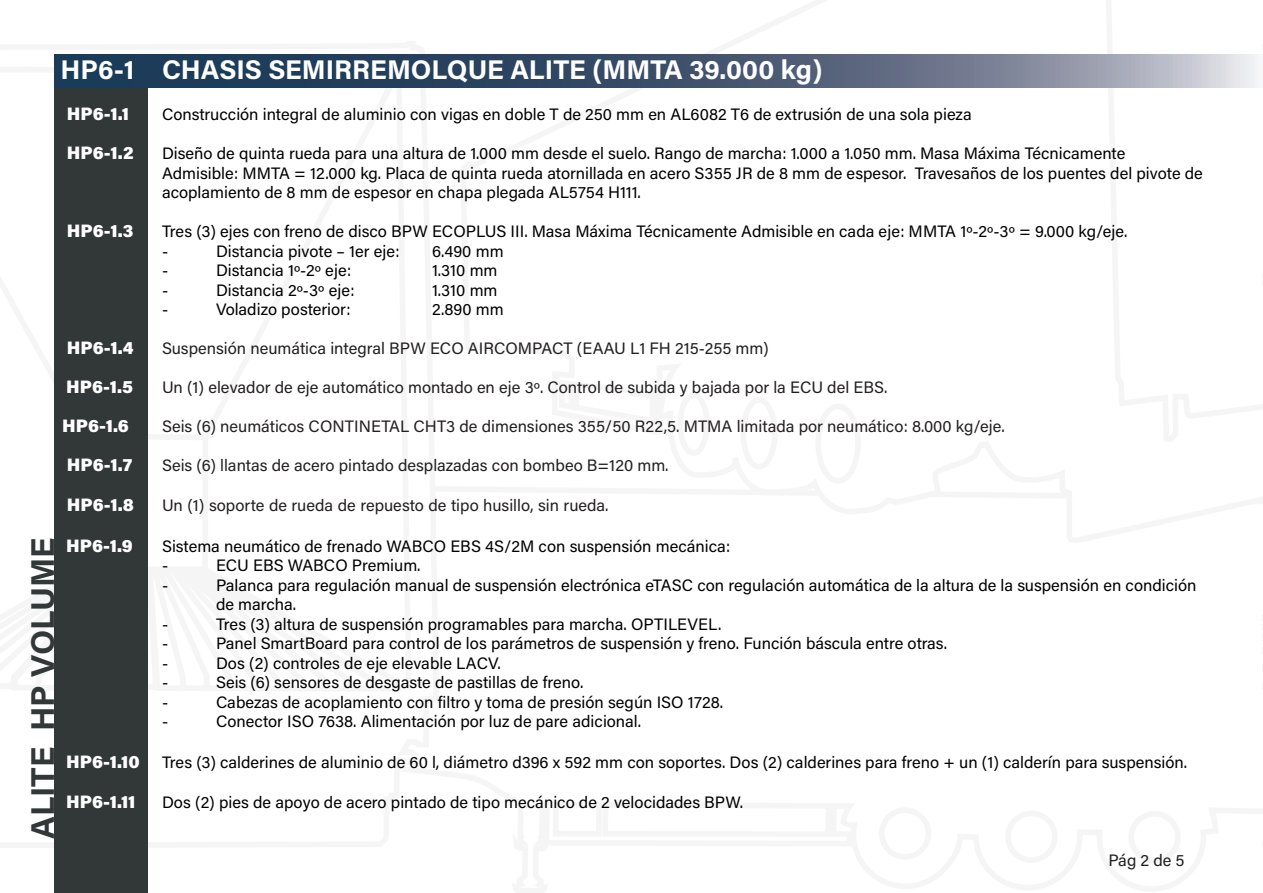
<style>
.page{position:relative;width:1263px;height:893px;background:#fff}
.page>*{position:absolute;margin:0;border:0;box-sizing:border-box;transform-origin:0 0}
.t1{font:700 33px "Acumin Pro";color:#323738}
.t2{font:700 27px "Acumin Pro";color:#fff}
.t3{font:900 18px "Acumin Pro";color:#fff}
.t4{font:16.5px/19.5px "Acumin Pro";color:#000001}
.t5{font:16.5px "Acumin Pro";color:#231f20}
.s1{font-weight:900;font-size:18px;color:#fff}
</style>
<div class="page">
<div style="left:1005px;top:810px;width:53px;height:53px;border:6px solid #3e3e3f;border-radius:50%"></div>
<div style="left:879px;top:807px;width:52px;height:53px;border:6px solid #3e3e3f;border-radius:50%"></div>
<div style="left:740px;top:397px;width:38px;height:73px;border:6px solid #3e3e3f;border-radius:50%"></div>
<div style="left:677px;top:392px;width:33px;height:64px;border:6px solid #3e3e3f;border-radius:50%"></div>
<div style="left:815px;top:403px;width:46px;height:81px;border:6px solid #3e3e3f;border-radius:50%"></div>
<div style="left:54px;top:54px;width:94px;height:839px;background:#323738"></div>
<svg style="left:54px;top:54px;width:1205px;height:33px;background:#51637b"></svg>
<p class="t2" style="left:61px;top:51px;width:763px">HP6-1 CHASIS SEMIRREMOLQUE ALITE (MMTA 39.000 kg)</p>
<p class="t1" style="left:19px;top:839px;width:303px;rotate:-90deg">ALITE HP VOLUME</p>
<p class="t3" style="left:67px;top:101px;width:64px">HP6-1.1</p>
<p class="t4" style="left:162px;top:104px;width:811px">Construcción integral de aluminio con vigas en doble T de 250 mm en AL6082 T6 de extrusión de una sola pieza</p>
<p class="t3" style="left:67px;top:140px;width:68px">HP6-1.2</p>
<p class="t4" style="left:162px;top:143px;width:1042px">Diseño de quinta rueda para una altura de 1.000 mm desde el suelo. Rango de marcha: 1.000 a 1.050 mm. Masa Máxima Técnicamente<br>Admisible: MMTA = 12.000 kg. Placa de quinta rueda atornillada en acero S355 JR de 8 mm de espesor. Travesaños de los puentes del pivote de acoplamiento de 8 mm de espesor en chapa plegada AL5754 H111.</p>
<p class="t3" style="left:67px;top:218px;width:68px">HP6-1.3</p>
<p class="t4" style="left:162px;top:221px;width:967px">Tres (3) ejes con freno de disco BPW ECOPLUS III. Masa Máxima Técnicamente Admisible en cada eje: MMTA 1º-2º-3º = 9.000 kg/eje.</p>
<p class="t4" style="left:162px;top:241px;width:8px">-</p>
<p class="t4" style="left:216px;top:241px;width:185px">Distancia pivote – 1er eje:</p>
<p class="t4" style="left:432px;top:241px;width:73px">6.490 mm</p>
<p class="t4" style="left:162px;top:260px;width:8px">-</p>
<p class="t4" style="left:216px;top:260px;width:137px">Distancia 1º-2º eje:</p>
<p class="t4" style="left:432px;top:260px;width:67px">1.310 mm</p>
<p class="t4" style="left:162px;top:280px;width:8px">-</p>
<p class="t4" style="left:216px;top:280px;width:140px">Distancia 2º-3º eje:</p>
<p class="t4" style="left:432px;top:280px;width:67px">1.310 mm</p>
<p class="t4" style="left:162px;top:299px;width:8px">-</p>
<p class="t4" style="left:216px;top:299px;width:136px">Voladizo posterior:</p>
<p class="t4" style="left:432px;top:299px;width:73px">2.890 mm</p>
<p class="t3" style="left:67px;top:335px;width:68px">HP6-1.4</p>
<p class="t5" style="left:162px;top:337px;width:608px">Suspensión neumática integral BPW ECO AIRCOMPACT (EAAU L1 FH 215-255 mm)</p>
<p class="t3" style="left:66px;top:374px;width:69px">HP6-1.5</p>
<p class="t5" style="left:162px;top:376px;width:727px">Un (1) elevador de eje automático montado en eje 3º. Control de subida y bajada por la ECU del EBS.</p>
<p class="t3" style="left:62px;top:413px;width:68px">HP6-1.6</p>
<p class="t5" style="left:162px;top:415px;width:844px">Seis (6) neumáticos CONTINETAL CHT3 de dimensiones 355/50 R22,5. MTMA limitada por neumático: 8.000 kg/eje.</p>
<p class="t3" style="left:67px;top:452px;width:67px">HP6-1.7</p>
<p class="t5" style="left:162px;top:454px;width:508px">Seis (6) llantas de acero pintado desplazadas con bombeo B=120 mm.</p>
<p class="t3" style="left:67px;top:492px;width:69px">HP6-1.8</p>
<p class="t5" style="left:162px;top:494px;width:448px">Un (1) soporte de rueda de repuesto de tipo husillo, sin rueda.</p>
<p class="t3" style="left:66px;top:532px;width:68px">HP6-1.9</p>
<p class="t4" style="left:162px;top:535px;width:570px">Sistema neumático de frenado WABCO EBS 4S/2M con suspensión mecánica:</p>
<p class="t4" style="left:162px;top:555px;width:8px">-</p>
<p class="t4" style="left:216px;top:555px;width:206px">ECU EBS WABCO Premium.</p>
<p class="t4" style="left:162px;top:574px;width:8px">-</p>
<p class="t4" style="left:216px;top:574px;width:982px">Palanca para regulación manual de suspensión electrónica eTASC con regulación automática de la altura de la suspensión en condición de marcha.</p>
<p class="t4" style="left:162px;top:613px;width:8px">-</p>
<p class="t4" style="left:216px;top:613px;width:507px">Tres (3) altura de suspensión programables para marcha. OPTILEVEL.</p>
<p class="t4" style="left:162px;top:633px;width:8px">-</p>
<p class="t4" style="left:216px;top:633px;width:733px">Panel SmartBoard para control de los parámetros de suspensión y freno. Función báscula entre otras.</p>
<p class="t4" style="left:162px;top:652px;width:8px">-</p>
<p class="t4" style="left:216px;top:652px;width:286px">Dos (2) controles de eje elevable LACV.</p>
<p class="t4" style="left:162px;top:672px;width:8px">-</p>
<p class="t4" style="left:216px;top:672px;width:369px">Seis (6) sensores de desgaste de pastillas de freno.</p>
<p class="t4" style="left:162px;top:691px;width:8px">-</p>
<p class="t4" style="left:216px;top:691px;width:509px">Cabezas de acoplamiento con filtro y toma de presión según ISO 1728.</p>
<p class="t4" style="left:162px;top:711px;width:8px">-</p>
<p class="t4" style="left:216px;top:711px;width:427px">Conector ISO 7638. Alimentación por luz de pare adicional.</p>
<p class="t4" style="left:66px;top:751px;width:1122px"><span class="s1">HP6-1.10</span> Tres (3) calderines de aluminio de 60 l, diámetro d396 x 592 mm con soportes. Dos (2) calderines para freno + un (1) calderín para suspensión.</p>
<p class="t3" style="left:66px;top:789px;width:71px">HP6-1.11</p>
<p class="t4" style="left:162px;top:792px;width:583px">Dos (2) pies de apoyo de acero pintado de tipo mecánico de 2 velocidades BPW.</p>
<p class="t5" style="left:1108px;top:849px;width:78px">Pág 2 de 5</p>
</div>
